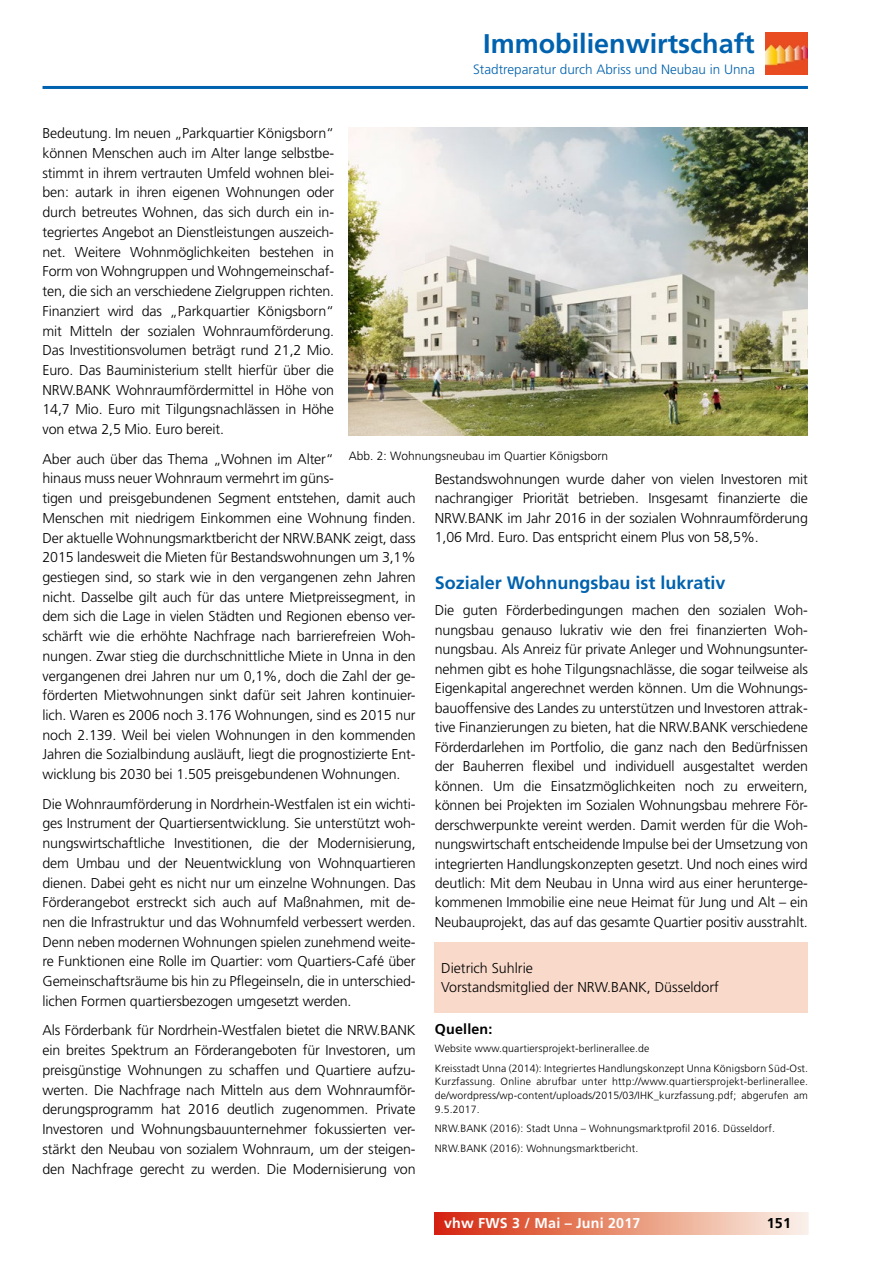
<style>
.page{position:relative;width:893px;height:1263px;background:#fff}
.page>*{position:absolute;margin:0;border:0;box-sizing:border-box;transform-origin:0 0}
.t1{font:700 27px "Frutiger LT";color:#0062ae}
.t2{font:700 18px "Frutiger LT";color:#0062ae}
.t3{font:300 14.25px/19.6px "Frutiger LT";letter-spacing:-.01em;color:#000;text-align:justify}
.t4{font:700 14.25px "Frutiger LT";letter-spacing:.015em;color:#fff}
.t5{font:700 14.25px "Frutiger LT";letter-spacing:.015em;color:#000}
.t6{font:300 13.5px "Frutiger LT";color:#0062ae}
.t7{font:300 12px "Frutiger CE";color:#000}
.t8{font:300 10.5px/20px "Frutiger LT";letter-spacing:.015em;color:#000}
</style>
<div class="page">
<hr style="left:43px;top:86px;width:765px;height:3px;background:#0062ae">
<img style="left:765px;top:32px;width:43px;height:43px">
<div style="left:435px;top:1213px;width:373px;height:21px;background:linear-gradient(to right,#d52908,#fbf6e7)"></div>
<div style="left:434px;top:1212px;width:375px;height:23px;border:2px solid #fff"></div>
<img style="left:349px;top:128px;width:459px;height:308px">
<div style="left:435px;top:942px;width:373px;height:70px;background:#f8d9ca"></div>
<h1 class="t1" style="left:483px;top:27px;width:273px">Immobilienwirtschaft</h1>
<p class="t6" style="left:473px;top:62px;width:283px">Stadtreparatur durch Abriss und Neubau in Unna</p>
<p class="t3" style="left:43px;top:124px;width:293px">Bedeutung. Im neuen „Parkquartier Königsborn“ können Menschen auch im Alter lange selbstbe&shy;stimmt in ihrem vertrauten Umfeld wohnen blei&shy;ben: autark in ihren eigenen Wohnungen oder durch betreutes Wohnen, das sich durch ein in&shy;tegriertes Angebot an Dienstleistungen auszeich&shy;net. Weitere Wohnmöglichkeiten bestehen in Form von Wohngruppen und Wohngemeinschaf&shy;ten, die sich an verschiedene Zielgruppen richten.<br>Finanziert wird das „Parkquartier Königsborn“ mit Mitteln der sozialen Wohnraumförderung.<br>Das Investitionsvolumen beträgt rund 21,2 Mio.<br>Euro. Das Bauministerium stellt hierfür über die NRW.BANK Wohnraumfördermittel in Höhe von 14,7 Mio. Euro mit Tilgungsnachlässen in Höhe von etwa 2,5 Mio. Euro bereit.</p>
<p class="t3" style="left:43px;top:449px;width:375px;text-align:left">Aber auch über das Thema „Wohnen im Alter“<br>hinaus muss neuer Wohnraum vermehrt im güns-<br>tigen und preisgebundenen Segment entstehen, damit auch Menschen mit niedrigem Einkommen eine Wohnung finden.<br>Der aktuelle Wohnungsmarktbericht der NRW.BANK zeigt, dass 2015 landesweit die Mieten für Bestandswohnungen um 3,1% gestiegen sind, so stark wie in den vergangenen zehn Jahren nicht. Dasselbe gilt auch für das untere Mietpreissegment, in dem sich die Lage in vielen Städten und Regionen ebenso ver&shy;schärft wie die erhöhte Nachfrage nach barrierefreien Woh&shy;nungen. Zwar stieg die durchschnittliche Miete in Unna in den vergangenen drei Jahren nur um 0,1%, doch die Zahl der ge&shy;förderten Mietwohnungen sinkt dafür seit Jahren kontinuier&shy;lich. Waren es 2006 noch 3.176 Wohnungen, sind es 2015 nur noch 2.139. Weil bei vielen Wohnungen in den kommenden Jahren die Sozialbindung ausläuft, liegt die prognostizierte Ent&shy;wicklung bis 2030 bei 1.505 preisgebundenen Wohnungen.</p>
<p class="t3" style="left:43px;top:794px;width:375px">Die Wohnraumförderung in Nordrhein-Westfalen ist ein wichti&shy;ges Instrument der Quartiersentwicklung. Sie unterstützt woh&shy;nungswirtschaftliche Investitionen, die der Modernisierung, dem Umbau und der Neuentwicklung von Wohnquartieren dienen. Dabei geht es nicht nur um einzelne Wohnungen. Das Förderangebot erstreckt sich auch auf Maßnahmen, mit de&shy;nen die Infrastruktur und das Wohnumfeld verbessert werden.<br>Denn neben modernen Wohnungen spielen zunehmend weite&shy;re Funktionen eine Rolle im Quartier: vom Quartiers-Café über Gemeinschaftsräume bis hin zu Pflegeinseln, die in unterschied&shy;lichen Formen quartiersbezogen umgesetzt werden.</p>
<p class="t3" style="left:43px;top:1021px;width:375px">Als Förderbank für Nordrhein-Westfalen bietet die NRW.BANK ein breites Spektrum an Förderangeboten für Investoren, um preisgünstige Wohnungen zu schaffen und Quartiere aufzu&shy;werten. Die Nachfrage nach Mitteln aus dem Wohnraumför&shy;derungsprogramm hat 2016 deutlich zugenommen. Private Investoren und Wohnungsbauunternehmer fokussierten ver&shy;stärkt den Neubau von sozialem Wohnraum, um der steigen&shy;den Nachfrage gerecht zu werden. Die Modernisierung von</p>
<p class="t7" style="left:349px;top:449px;width:261px">Abb. 2: Wohnungsneubau im Quartier Königsborn</p>
<p class="t3" style="left:435px;top:469px;width:375px">Bestandswohnungen wurde daher von vielen Investoren mit nachrangiger Priorität betrieben. Insgesamt finanzierte die NRW.BANK im Jahr 2016 in der sozialen Wohnraumförderung 1,06 Mrd. Euro. Das entspricht einem Plus von 58,5%.</p>
<p class="t2" style="left:435px;top:572px;width:292px">Sozialer Wohnungsbau ist lukrativ</p>
<p class="t3" style="left:435px;top:601px;width:375px">Die guten Förderbedingungen machen den sozialen Woh&shy;nungsbau genauso lukrativ wie den frei finanzierten Woh&shy;nungsbau. Als Anreiz für private Anleger und Wohnungsunter&shy;nehmen gibt es hohe Tilgungsnachlässe, die sogar teilweise als Eigenkapital angerechnet werden können. Um die Wohnungs&shy;bauoffensive des Landes zu unterstützen und Investoren attrak&shy;tive Finanzierungen zu bieten, hat die NRW.BANK verschiedene Förderdarlehen im Portfolio, die ganz nach den Bedürfnissen der Bauherren flexibel und individuell ausgestaltet werden können. Um die Einsatzmöglichkeiten noch zu erweitern, können bei Projekten im Sozialen Wohnungsbau mehrere För&shy;derschwerpunkte vereint werden. Damit werden für die Woh&shy;nungswirtschaft entscheidende Impulse bei der Umsetzung von integrierten Handlungskonzepten gesetzt. Und noch eines wird deutlich: Mit dem Neubau in Unna wird aus einer herunterge&shy;kommenen Immobilie eine neue Heimat für Jung und Alt – ein Neubauprojekt, das auf das gesamte Quartier positiv ausstrahlt.</p>
<p class="t3" style="left:441px;top:958px;width:279px">Dietrich Suhlrie<br>Vorstandsmitglied der NRW.BANK, Düsseldorf</p>
<p class="t5" style="left:435px;top:1021px;width:59px">Quellen:</p>
<p class="t8" style="left:435px;top:1039px;width:375px">Website www.quartiersprojekt-berlinerallee.de<br>Kreisstadt Unna (2014): Integriertes Handlungskonzept Unna Königsborn Süd-Ost.</p>
<p class="t8" style="left:435px;top:1075px;width:375px;line-height:13.5px;text-align:justify">Kurzfassung. Online abrufbar unter http://www.quartiersprojekt-berlinerallee. de/wordpress/wp-content/uploads/2015/03/IHK_kurzfassung.pdf; abgerufen am 9.5.2017.</p>
<p class="t8" style="left:435px;top:1119px;width:342px">NRW.BANK (2016): Stadt Unna – Wohnungsmarktprofil 2016. Düsseldorf.<br>NRW.BANK (2016): Wohnungsmarktbericht.</p>
<p class="t4" style="left:444px;top:1215px;width:198px">vhw FWS 3 / Mai – Juni 2017</p>
<p class="t5" style="left:767px;top:1214px;width:26px">151</p>
</div>
